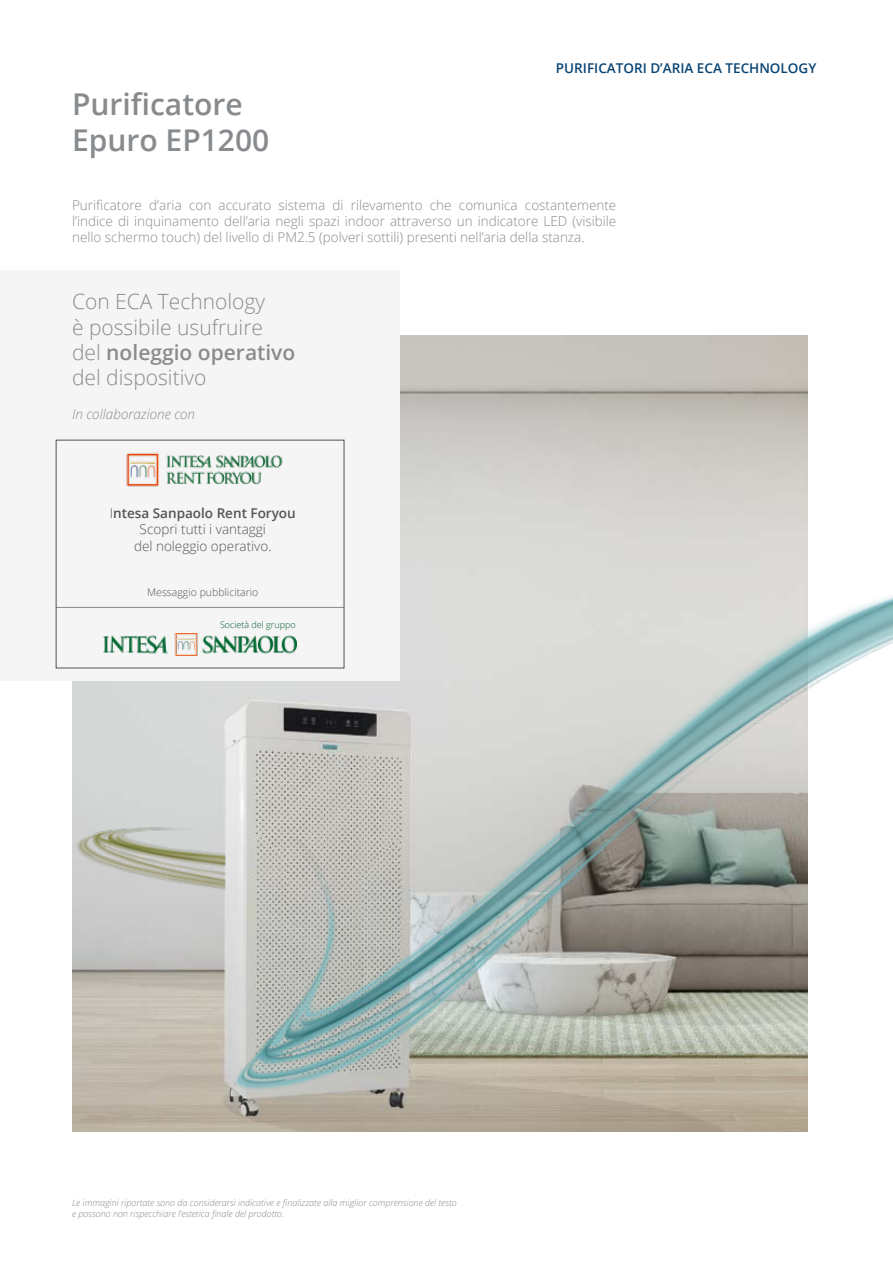
<style>
.page{position:relative;width:893px;height:1263px;background:#fff}
.page>*{position:absolute;margin:0;border:0;box-sizing:border-box;transform-origin:0 0}
.t1{font:600 30px/36px "Open Sans";color:#888b8e}
.t2{font:300 21px/25.2px "Open Sans";color:#898b8d}
.t3{font:300 13.5px/16.2px "Open Sans";color:#878a8d;text-align:justify}
.t4{font:300 13.5px/16.2px "Open Sans";color:#525455;text-align:center}
.t5{font:600 13.5px "Open Sans";color:#084372}
.t6{font:italic 300 13.5px "Open Sans";color:#898b8d}
.t7{font:300 10.5px "Open Sans";color:#525455}
.t8{font:italic 300 9px/10.8px "Open Sans";color:#878a8d}
.t9{font:300 9px "Open Sans";color:#015a2e}
.s1{color:#878a8d}
.s2{font-weight:600}
</style>
<div class="page">
<div style="left:0;top:270px;width:400px;height:410px;background:#f5f5f5"></div>
<img style="left:72px;top:788px;width:30px;height:121px">
<img style="left:102px;top:480px;width:791px;height:652px">
<img style="left:104px;top:634px;width:192px;height:21px">
<hr style="left:56px;top:607px;width:288px;height:1px;background:#878a8d">
<img style="left:120px;top:453px;width:170px;height:40px">
<h1 class="t1" style="left:72px;top:86px;width:199px">Purificato<span class="s1">r</span>e<br>Epuro EP1200</h1>
<p class="t5" style="left:556px;top:59px;width:262px">PURIFICATORI D’ARIA ECA TECHNOLOGY</p>
<p class="t3" style="left:72px;top:196px;width:546px">Purificatore d’aria con accurato sistema di rilevamento che comunica costantemente l’indice di inquinamento dell’aria negli spazi indoor attraverso un indicatore LED (visibile nello schermo touch) del livello di PM2.5 (polveri sottili) presenti nell’aria della stanza.</p>
<h2 class="t2" style="left:72px;top:289px;width:225px">Con ECA Technology<br>è possibile usufruire del <span class="s2">noleggio operativo </span>del dispositivo</h2>
<p class="t6" style="left:72px;top:405px;width:125px">In collaborazione con</p>
<p class="t4" style="left:110px;top:505px;width:187px">I<span class="s2">ntesa Sanpaolo Rent Foryou<br></span>Scopri tutti i vantaggi<br>del noleggio operativo.</p>
<p class="t7" style="left:147px;top:584px;width:113px">Messaggio pubblicitario</p>
<p class="t9" style="left:220px;top:618px;width:77px">Società del gruppo</p>
<p class="t8" style="left:72px;top:1197px;width:386px">Le immagini riportate sono da considerarsi indicative e finalizzate alla miglior comprensione del testo e possono non rispecchiare l’estetica finale del prodotto.</p>
</div>
